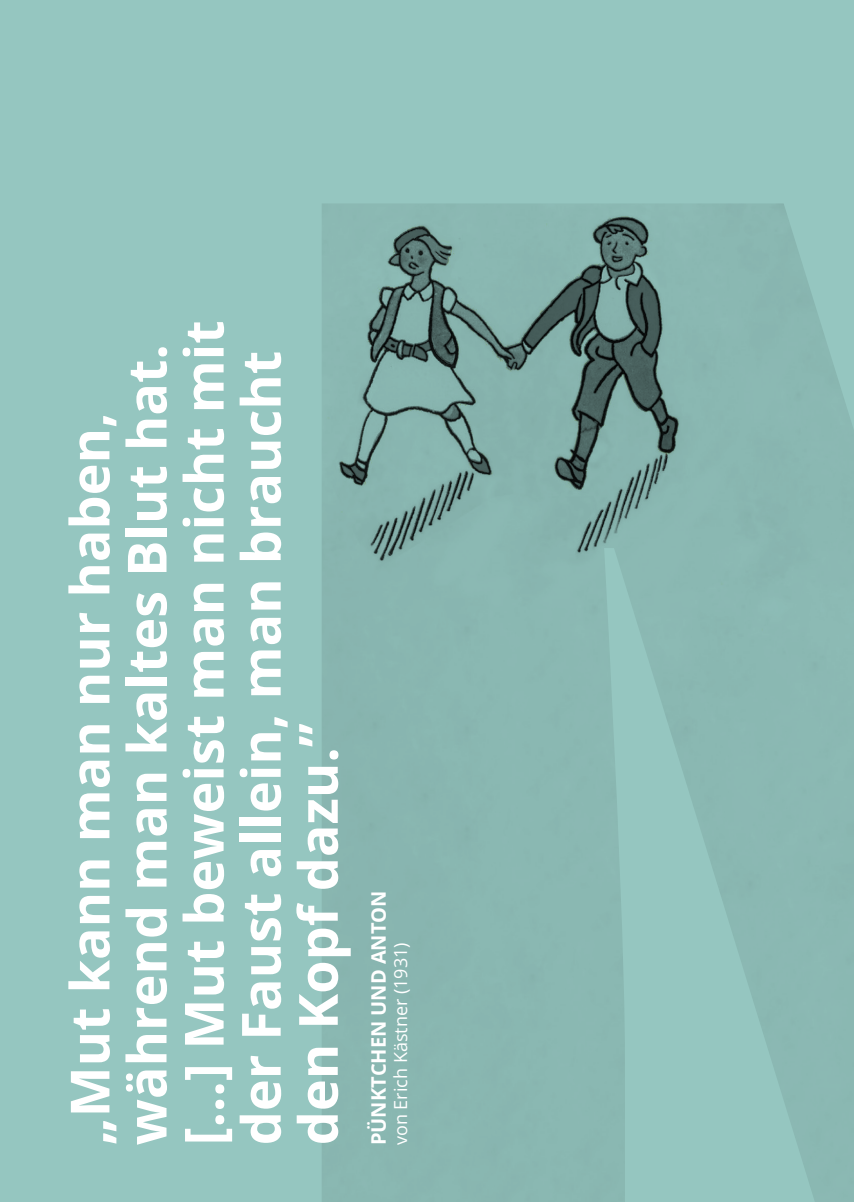
<style>
.page{position:relative;width:854px;height:1202px;background:#fff}
.page>*{position:absolute;margin:0;border:0;box-sizing:border-box;transform-origin:0 0}
.t1{font:700 54px/57px "Open Sans";color:#fff}
.t2{font:700 20px "Open Sans";color:#fff}
.t3{font:18px "Open Sans";color:#fff}
</style>
<div class="page">
<div style="left:0;top:0;width:853px;height:1202px;background:#95c6c0"></div>
<img style="left:322px;top:203px;width:531px;height:999px">
<p class="t1" style="left:60px;top:1145px;width:826px;rotate:-90deg">„Mut kann man nur haben, während man kaltes Blut hat. […] Mut beweist man nicht mit der Faust allein, man braucht den Kopf dazu.”</p>
<p class="t2" style="left:364px;top:1145px;width:256px;rotate:-90deg">PÜNKTCHEN UND ANTON</p>
<p class="t3" style="left:388px;top:1145px;width:204px;rotate:-90deg">von Erich Kästner (1931)</p>
</div>
